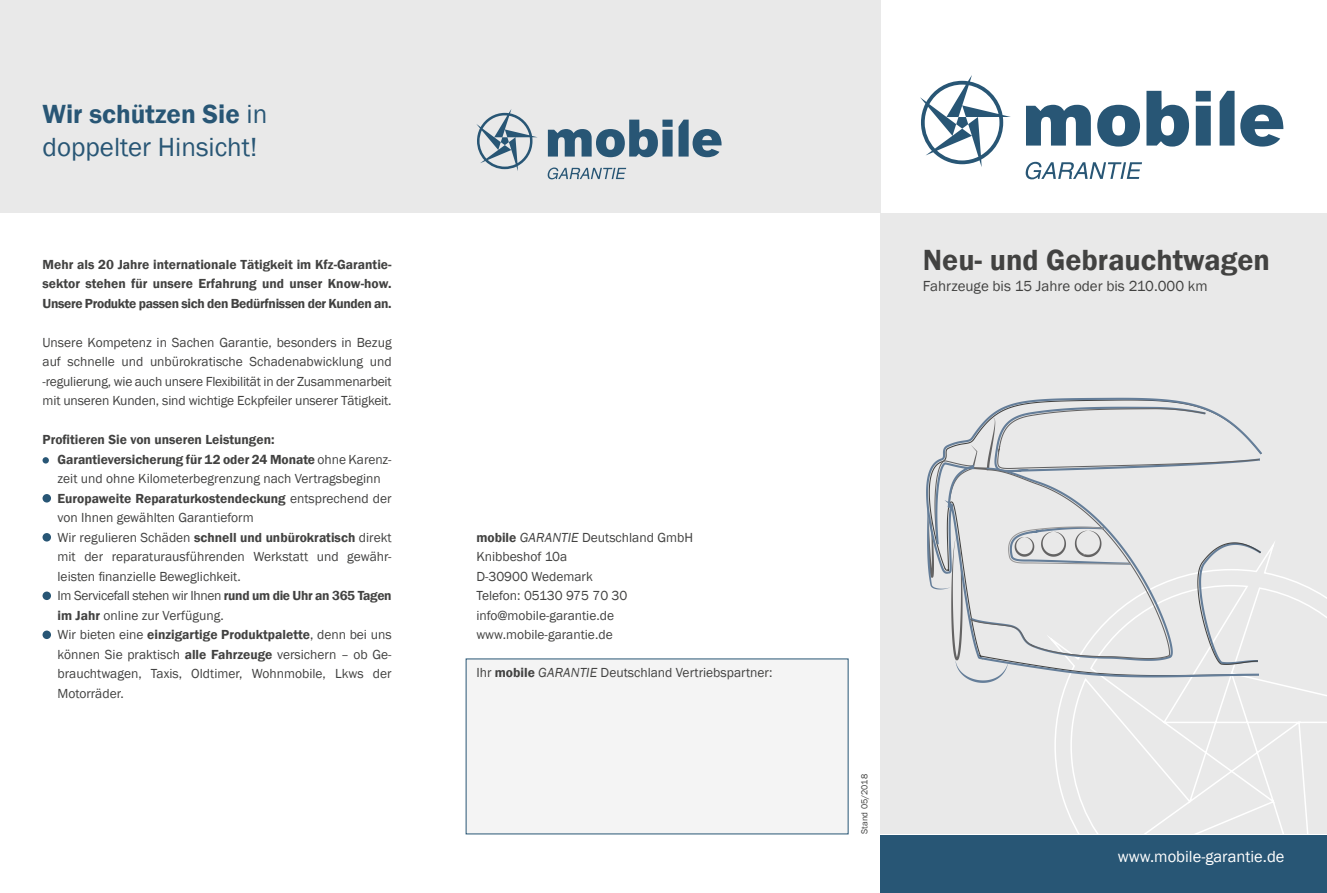
<style>
.page{position:relative;width:1327px;height:893px;background:#fff}
.page>*{position:absolute;margin:0;border:0;box-sizing:border-box;transform-origin:0 0}
.t1{font:600 30px "Franklin Gothic";color:#424241}
.t2{font:27px "Franklin Gothic";color:#285675}
.t3{font:600 27px "Franklin Gothic";color:#285675}
.t4{font:16.5px "Franklin Gothic";color:#fff}
.t5{font:15px "Franklin Gothic";color:#424241}
.t6{font:13.5px/19.5px "Franklin Gothic";color:#424241;text-align:justify}
.t7{font:600 13.5px/19.5px "Franklin Gothic";letter-spacing:-.025em;color:#424241;text-align:justify}
.t8{font:13.5px/19.5px "Franklin Gothic";letter-spacing:-.025em;color:#424241}
.t9{font:600 13.5px "Franklin Gothic";color:#424241}
.t10{font:9px "Franklin Gothic";color:#424241}
.s1{font-weight:400}
.s2{font-weight:600}
.s3{font-style:italic}
</style>
<div class="page">
<div style="left:0;top:0;width:880px;height:213px;background:#e9e9e9"></div>
<div style="left:880px;top:213px;width:447px;height:620px;background:#e9e9e9"></div>
<svg style="left:1054px;top:542px;width:273px;height:291px"></svg>
<div style="left:43px;top:457px;width:6px;height:7px;background:#285675;border-radius:50%"></div>
<div style="left:43px;top:494px;width:8px;height:9px;background:#285675;border-radius:50%"></div>
<div style="left:43px;top:533px;width:8px;height:9px;background:#285675;border-radius:50%"></div>
<div style="left:43px;top:591px;width:8px;height:9px;background:#285675;border-radius:50%"></div>
<div style="left:43px;top:630px;width:8px;height:9px;background:#285675;border-radius:50%"></div>
<svg style="left:926px;top:397px;width:338px;height:281px"></svg>
<svg style="left:920px;top:75px;width:363px;height:104px"></svg>
<div style="left:880px;top:836px;width:447px;height:57px;background:#285675"></div>
<svg style="left:476px;top:109px;width:245px;height:70px"></svg>
<div style="left:466px;top:659px;width:382px;height:175px;background:#f4f4f4"></div>
<p class="t3" style="left:43px;top:98px;width:226px">Wir schützen Sie <span class="s1">in</span></p>
<p class="t2" style="left:43px;top:131px;width:216px">doppelter Hinsicht!</p>
<p class="t7" style="left:43px;top:254px;width:351px">Mehr als 20 Jahre internationale Tätigkeit im Kfz-Garantie&shy;sektor stehen für unsere Erfahrung und unser Know-how.<br>Unsere Produkte passen sich den Bedürfnissen der Kunden an.</p>
<p class="t6" style="left:43px;top:333px;width:351px">Unsere Kompetenz in Sachen Garantie, besonders in Bezug auf schnelle und unbürokratische Schadenabwicklung und -regulierung, wie auch unsere Flexibilität in der Zusammenarbeit mit unseren Kunden, sind wichtige Eckpfeiler unserer Tätigkeit.</p>
<p class="t9" style="left:43px;top:431px;width:233px">Profitieren Sie von unseren Leistungen:</p>
<p class="t6" style="left:58px;top:450px;width:335px"><span class="s2">Garantieversicherung für 12 oder 24 Monate</span> ohne Karenz&shy;zeit und ohne Kilometerbegrenzung nach Vertragsbeginn</p>
<p class="t6" style="left:58px;top:489px;width:336px"><span class="s2">Europaweite Reparaturkostendeckung</span> entsprechend der von Ihnen gewählten Garantieform</p>
<p class="t6" style="left:58px;top:528px;width:336px">Wir regulieren Schäden <span class="s2">schnell und unbürokratisch</span> direkt mit der reparaturausführenden Werkstatt und gewähr&shy;leisten finanzielle Beweglichkeit.</p>
<p class="t8" style="left:58px;top:586px;width:336px">Im Servicefall stehen wir Ihnen <span class="s2">rund um die Uhr an 365 Tagen im Jahr</span> online zur Verfügung.</p>
<p class="t6" style="left:58px;top:625px;width:336px">Wir bieten eine <span class="s2">einzigartige Produktpalette</span>, denn bei uns können Sie praktisch <span class="s2">alle Fahrzeuge</span> versichern – ob Ge&shy;brauchtwagen, Taxis, Oldtimer, Wohnmobile, Lkws der Motorräder.</p>
<p class="t6" style="left:476px;top:528px;width:218px"><span class="s2">mobile</span> <span class="s3">GARANTIE</span> Deutschland GmbH</p>
<p class="t6" style="left:476px;top:547px;width:92px">Knibbeshof 10a</p>
<p class="t6" style="left:476px;top:567px;width:118px">D-30900 Wedemark</p>
<p class="t6" style="left:476px;top:586px;width:153px">Telefon: 05130 975 70 30</p>
<p class="t6" style="left:476px;top:606px;width:139px">info@mobile-garantie.de</p>
<p class="t6" style="left:476px;top:625px;width:138px">www.mobile-garantie.de</p>
<p class="t6" style="left:476px;top:663px;width:297px">Ihr <span class="s2">mobile</span> <span class="s3">GARANTIE</span> Deutschland Vertriebspartner:</p>
<p class="t1" style="left:923px;top:242px;width:348px">Neu- und Gebrauchtwagen</p>
<p class="t5" style="left:923px;top:277px;width:286px">Fahrzeuge bis 15 Jahre oder bis 210.000 km</p>
<p class="t10" style="left:859px;top:834px;width:61px;rotate:-90deg">Stand 05/2018</p>
<p class="t4" style="left:1118px;top:846px;width:168px">www.mobile-garantie.de</p>
</div>
